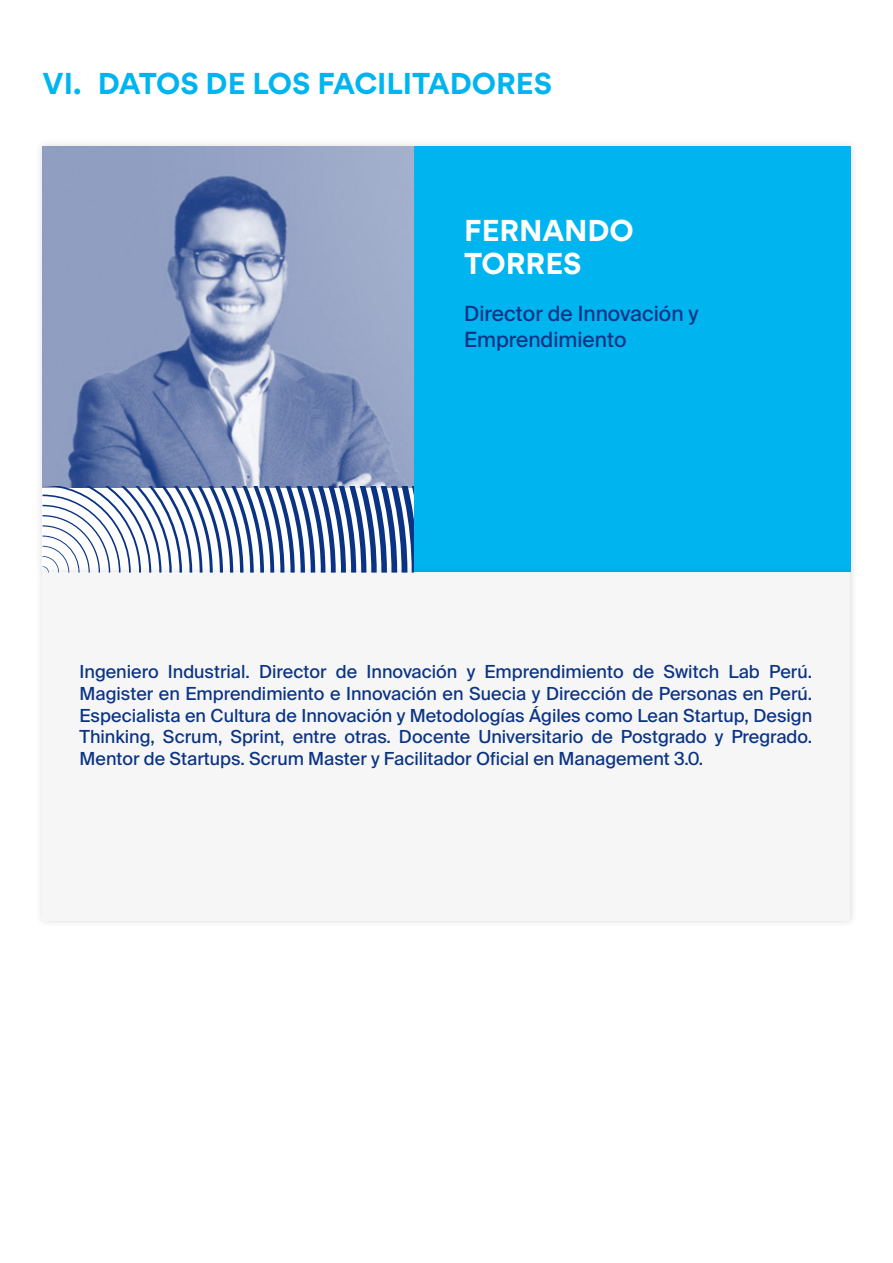
<style>
.page{position:relative;width:893px;height:1263px;background:#fff}
.page>*{position:absolute;margin:0;border:0;box-sizing:border-box;transform-origin:0 0}
.t1{font:700 27px "Gordita";color:#00b4f0}
.t2{font:700 27px/32.4px "Gordita";color:#fff}
.t3{font:21px/25.2px "Suisse Intl";color:#0a3384}
.t4{font:18px/21.6px "Suisse Intl";color:#0a3384;text-align:justify}
</style>
<div class="page">
<div style="left:34px;top:138px;width:825px;height:443px;background:#000;opacity:.15"></div>
<div style="left:414px;top:146px;width:436px;height:426px;background:#00b4f0"></div>
<div style="left:35px;top:565px;width:823px;height:363px;background:#000;opacity:.15"></div>
<div style="left:43px;top:573px;width:807px;height:348px;background:#f6f6f6"></div>
<img style="left:43px;top:146px;width:371px;height:340px">
<svg style="left:43px;top:486px;width:371px;height:87px"></svg>
<h1 class="t1" style="left:43px;top:62px;width:511px">VI. DATOS DE LOS FACILITADORES</h1>
<h1 class="t2" style="left:464px;top:214px;width:171px">FERNANDO<br>TORRES</h1>
<p class="t3" style="left:464px;top:301px;width:236px">Director de Innovación y<br>Emprendimiento</p>
<p class="t4" style="left:80px;top:661px;width:734px">Ingeniero Industrial. Director de Innovación y Emprendimiento de Switch Lab Perú.<br>Magister en Emprendimiento e Innovación en Suecia y Dirección de Personas en Perú.<br>Especialista en Cultura de Innovación y Metodologías Ágiles como Lean Startup, Design Thinking, Scrum, Sprint, entre otras. Docente Universitario de Postgrado y Pregrado.<br>Mentor de Startups. Scrum Master y Facilitador Oficial en Management 3.0.</p>
</div>
